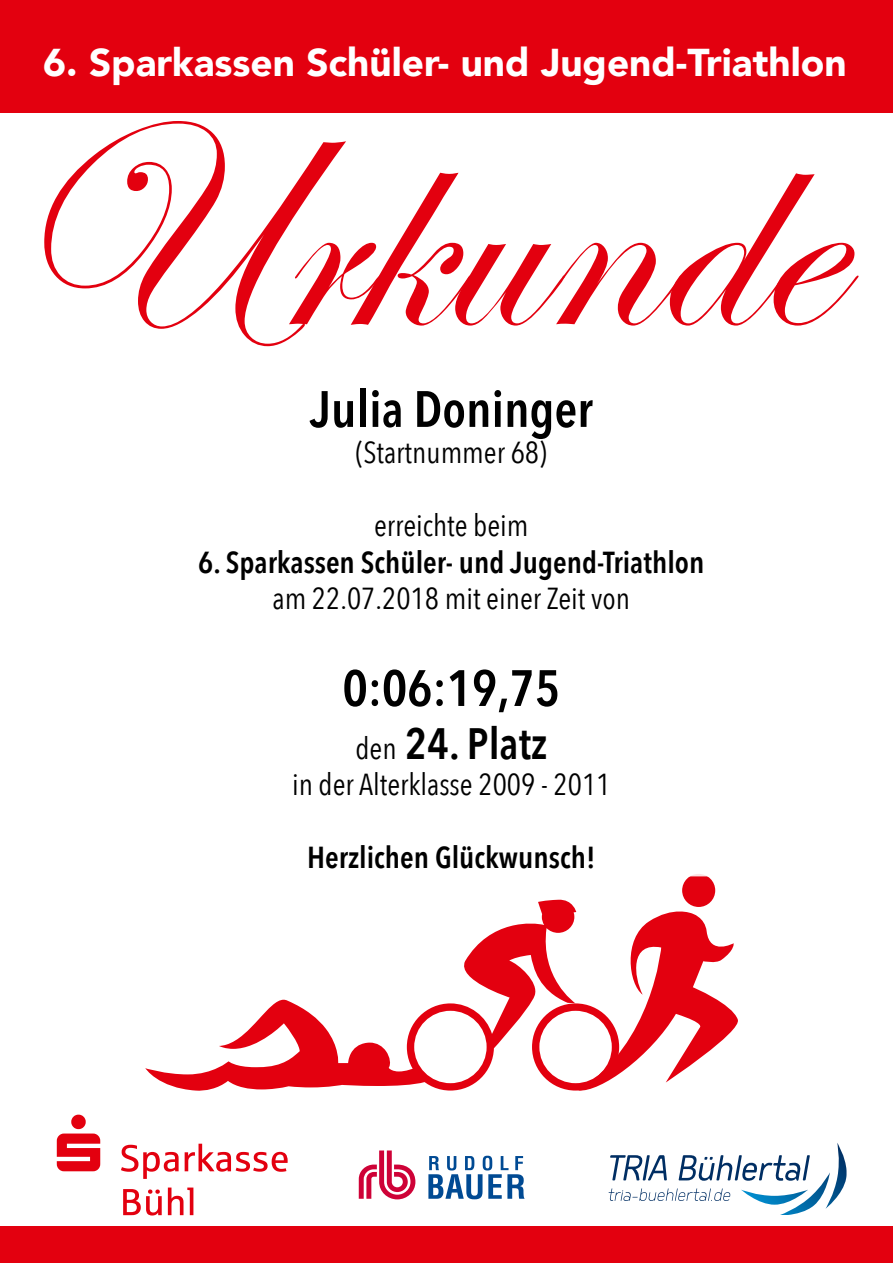
<style>
.page{position:relative;width:893px;height:1263px;background:#fff}
.page>*{position:absolute;margin:0;border:0;box-sizing:border-box;transform-origin:0 0}
.t1{font:299.4px "Edwardian Script ITC";color:#e3000f}
.t2{font:600 50.55px "Avenir Next Condensed";color:#000}
.t3{font:600 43.8px "Avenir Next Condensed";color:#000}
.t4{font:900 38.7px "Avenir";color:#fff}
.t5{font:30.3px "Avenir Next Condensed";color:#000}
.t6{font:600 30.3px "Avenir Next Condensed";color:#000}
.s1{font-weight:400;font-size:30.3px}
</style>
<div class="page">
<div style="left:0;top:0;width:893px;height:112px;background:#e3000f"></div>
<div style="left:0;top:1227px;width:893px;height:36px;background:#e3000f"></div>
<svg style="left:123px;top:1187px;width:70px;height:28px"></svg>
<svg style="left:57px;top:1114px;width:231px;height:65px"></svg>
<svg style="left:609px;top:1143px;width:237px;height:72px"></svg>
<svg style="left:428px;top:1156px;width:96px;height:43px"></svg>
<svg style="left:359px;top:1150px;width:56px;height:49px"></svg>
<div style="left:682px;top:874px;width:33px;height:33px;background:#e3000f;border-radius:50%"></div>
<svg style="left:145px;top:899px;width:593px;height:192px"></svg>
<p class="t4" style="left:43px;top:29px;width:805px">6. Sparkassen Schüler- und Jugend-Triathlon</p>
<h1 class="t1" style="left:1px;top:67px;width:832px">Urkunde</h1>
<h2 class="t2" style="left:310px;top:365px;width:284px">Julia Doninger</h2>
<p class="t5" style="left:356px;top:427px;width:192px">(Startnummer 68)</p>
<p class="t5" style="left:374px;top:500px;width:156px">erreichte beim</p>
<p class="t6" style="left:198px;top:536px;width:508px">6. Sparkassen Schüler- und Jugend-Triathlon</p>
<p class="t5" style="left:272px;top:572px;width:359px">am 22.07.2018 mit einer Zeit von</p>
<h2 class="t2" style="left:342px;top:645px;width:219px">0:06:19,75</h2>
<h3 class="t3" style="left:355px;top:705px;width:193px"><span class="s1">den</span> 24. Platz</h3>
<p class="t5" style="left:292px;top:758px;width:320px">in der Alterklasse 2009 - 2011</p>
<p class="t6" style="left:307px;top:831px;width:290px">Herzlichen Glückwunsch!</p>
</div>
